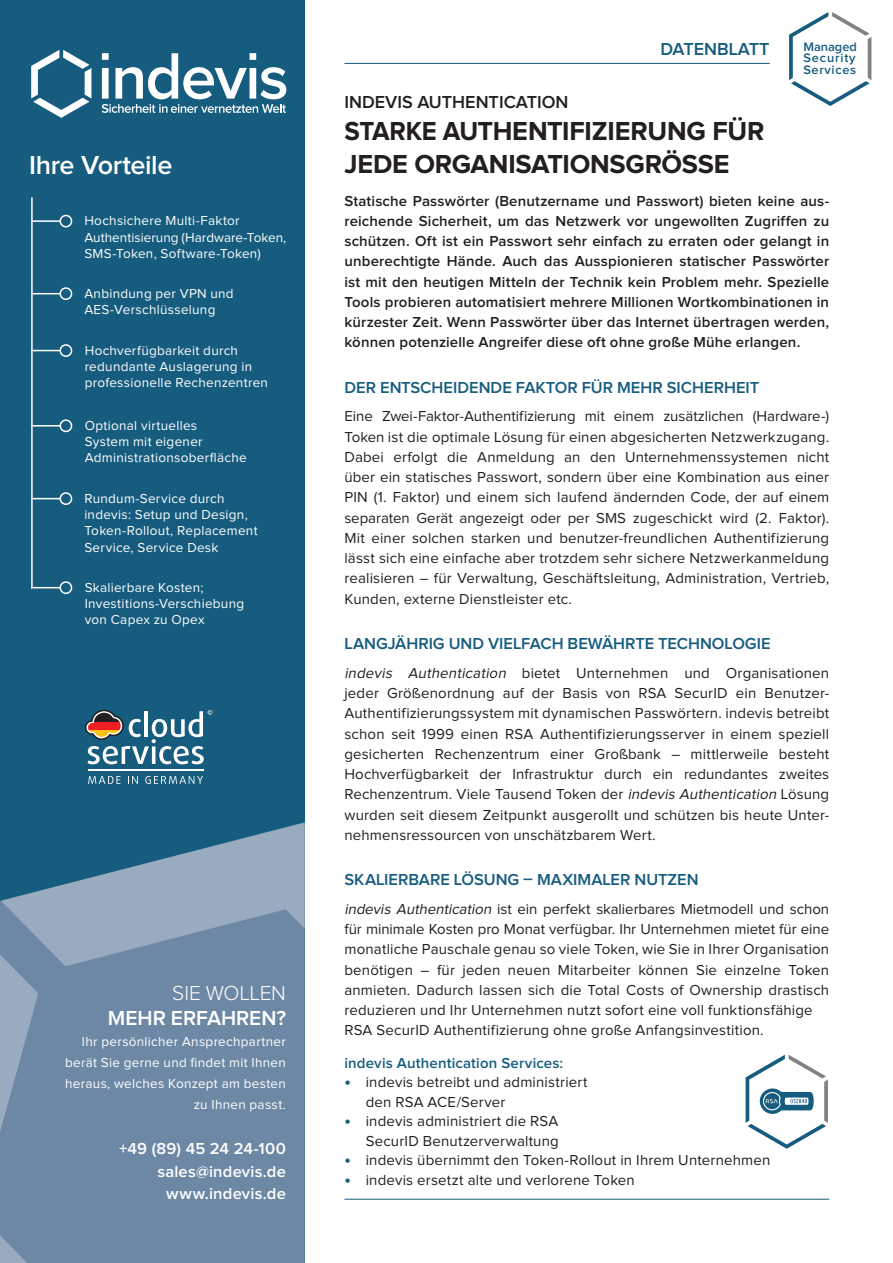
<style>
.page{position:relative;width:893px;height:1263px;background:#fff}
.page>*{position:absolute;margin:0;border:0;box-sizing:border-box;transform-origin:0 0}
._2{font:700 27px/32.4px "Proxima Nova";letter-spacing:-.01em;color:#231f20;scale:.95 1}
.t1{font:600 27px "Proxima Nova";letter-spacing:-.015em;color:#fff}
.t2{font:600 21px "Proxima Nova";color:#fff}
.t3{font:300 21px "Proxima Nova";letter-spacing:-.005em;color:#fff}
._1{font:600 18px "Proxima Nova";color:#231f20}
.t4{font:600 18px "Proxima Nova";color:#165c7e}
.Sub_blau{font:600 16.5px "Proxima Nova";color:#165c7e}
.t5{font:600 16.5px/22.5px "Proxima Nova";letter-spacing:.015em;color:#fff;text-align:right}
.Fließtext{font:15px/20.2px "Proxima Nova";letter-spacing:.01em;color:#231f20;text-align:justify}
._3{font:600 15px/20.2px "Proxima Nova";letter-spacing:.01em;color:#231f20;text-align:justify}
.Fließtext-2{font:600 15px "Proxima Nova";letter-spacing:.01em;color:#165c7e}
.t6{font:13.5px/16.2px "Proxima Nova";letter-spacing:.02em;color:#fff}
.t7{font:600 12.75px/11.2px "Proxima Nova";letter-spacing:.055em;color:#165c7e;text-align:justify}
.s1{font-style:italic}
.s2{font-weight:700;font-size:18px;color:#165c7e}
</style>
<div class="page">
<div style="left:0;top:0;width:305px;height:1263px;background:#165c7e"></div>
<svg style="left:0;top:822px;width:305px;height:441px;background:#6d8aa6"></svg>
<hr style="left:344px;top:1199px;width:485px;height:1px;background:#165c7e">
<svg style="left:31px;top:50px;width:60px;height:68px"></svg>
<svg style="left:102px;top:53px;width:184px;height:60px"></svg>
<hr style="left:344px;top:63px;width:426px;height:1px;background:#165c7e">
<svg style="left:789px;top:12px;width:82px;height:94px"></svg>
<hr style="left:31px;top:220px;width:30px;height:2px;background:#fff">
<div style="left:60px;top:215px;width:12px;height:12px;border:2px solid #fff;border-radius:50%"></div>
<hr style="left:31px;top:293px;width:30px;height:1px;background:#fff">
<div style="left:60px;top:287px;width:12px;height:13px;border:2px solid #fff;border-radius:50%"></div>
<hr style="left:31px;top:197px;width:2px;height:391px;background:#fff">
<hr style="left:31px;top:350px;width:30px;height:1px;background:#fff">
<div style="left:60px;top:344px;width:12px;height:13px;border:2px solid #fff;border-radius:50%"></div>
<hr style="left:31px;top:425px;width:30px;height:1px;background:#fff">
<div style="left:60px;top:419px;width:12px;height:13px;border:2px solid #fff;border-radius:50%"></div>
<hr style="left:31px;top:587px;width:30px;height:1px;background:#fff">
<div style="left:60px;top:581px;width:12px;height:13px;border:2px solid #fff;border-radius:50%"></div>
<hr style="left:31px;top:498px;width:30px;height:1px;background:#fff">
<div style="left:60px;top:492px;width:12px;height:13px;border:2px solid #fff;border-radius:50%"></div>
<svg style="left:88px;top:776px;width:33px;height:8px"></svg>
<svg style="left:128px;top:776px;width:10px;height:8px"></svg>
<svg style="left:145px;top:776px;width:58px;height:8px"></svg>
<hr style="left:88px;top:770px;width:115px;height:1px;background:#fff">
<svg style="left:85px;top:710px;width:127px;height:54px"></svg>
<svg style="left:746px;top:1055px;width:82px;height:94px"></svg>
<p class="t1" style="left:29px;top:153px;width:145px">Ihre Vorteile</p>
<p class="t6" style="left:84px;top:213px;width:203px">Hochsichere Multi-Faktor<br>Authentisierung (Hardware-Token,<br>SMS-Token, Software-Token)</p>
<p class="t6" style="left:84px;top:286px;width:151px">Anbindung per VPN und<br>AES-Verschlüsselung</p>
<p class="t6" style="left:85px;top:343px;width:185px">Hochverfügbarkeit durch redundante Auslagerung in professionelle Rechenzentren</p>
<p class="t6" style="left:85px;top:418px;width:164px">Optional virtuelles<br>System mit eigener<br>Administrationsoberfläche</p>
<p class="t6" style="left:84px;top:491px;width:175px">Rundum-Service durch indevis: Setup und Design,<br>Token-Rollout, Replacement<br>Service, Service Desk</p>
<p class="t6" style="left:85px;top:580px;width:161px">Skalierbare Kosten;<br>Investitions-Verschiebung von Capex zu Opex</p>
<h2 class="t3" style="left:172px;top:983px;width:115px">SIE WOLLEN</h2>
<h2 class="t2" style="left:108px;top:1008px;width:180px">MEHR ERFAHREN?</h2>
<p class="t6" style="left:65px;top:1032px;width:222px;line-height:21px;text-align:right">Ihr persönlicher Ansprechpartner berät Sie gerne und findet mit Ihnen heraus, welches Konzept am besten zu Ihnen passt.</p>
<p class="t5" style="left:119px;top:1138px;width:168px">+49 (89) 45 24 24-100 sales@indevis.de www.indevis.de</p>
<p class="t4" style="left:660px;top:41px;width:111px">DATENBLATT</p>
<p class="t7" style="left:803px;top:42px;width:55px">Managed Security Services</p>
<p class="_1" style="left:344px;top:94px;width:226px">INDEVIS AUTHENTICATION</p>
<p class="_2" style="left:344px;top:116px;width:444px">STARKE AUTHENTIFIZIERUNG FÜR<br>JEDE ORGANISATIONSGRÖSSE</p>
<p class="_3" style="left:344px;top:191px;width:486px">Statische Passwörter (Benutzername und Passwort) bieten keine aus&shy;reichende Sicherheit, um das Netzwerk vor ungewollten Zugriffen zu schützen. Oft ist ein Passwort sehr einfach zu erraten oder gelangt in unberechtigte Hände. Auch das Ausspionieren statischer Passwörter ist mit den heutigen Mitteln der Technik kein Problem mehr. Spezielle Tools probieren automatisiert mehrere Millionen Wortkombinationen in kürzester Zeit. Wenn Passwörter über das Internet übertragen werden, können potenzielle Angreifer diese oft ohne große Mühe erlangen.</p>
<p class="Sub_blau" style="left:344px;top:380px;width:416px">DER ENTSCHEIDENDE FAKTOR FÜR MEHR SICHERHEIT</p>
<p class="Fließtext" style="left:344px;top:407px;width:486px">Eine Zwei-Faktor-Authentifizierung mit einem zusätzlichen (Hardware-)<br>Token ist die optimale Lösung für einen abgesicherten Netzwerkzugang.<br>Dabei erfolgt die Anmeldung an den Unternehmenssystemen nicht über ein statisches Passwort, sondern über eine Kombination aus einer PIN (1. Faktor) und einem sich laufend ändernden Code, der auf einem separaten Gerät angezeigt oder per SMS zugeschickt wird (2. Faktor).<br>Mit einer solchen starken und benutzer-freundlichen Authentifizierung lässt sich eine einfache aber trotzdem sehr sichere Netzwerkanmeldung realisieren – für Verwaltung, Geschäftsleitung, Administration, Vertrieb, Kunden, externe Dienstleister etc.</p>
<p class="Sub_blau" style="left:344px;top:636px;width:428px">LANGJÄHRIG UND VIELFACH BEWÄHRTE TECHNOLOGIE</p>
<p class="Fließtext" style="left:344px;top:663px;width:486px"><span class="s1">indevis Authentication</span> bietet Unternehmen und Organisationen jeder Größenordnung auf der Basis von RSA SecurID ein Benutzer-Authentifizierungssystem mit dynamischen Passwörtern. indevis betreibt schon seit 1999 einen RSA Authentifizierungsserver in einem speziell gesicherten Rechenzentrum einer Großbank – mittlerweile besteht Hochverfügbarkeit der Infrastruktur durch ein redundantes zweites Rechenzentrum. Viele Tausend Token der <span class="s1">indevis Authentication</span> Lösung wurden seit diesem Zeitpunkt ausgerollt und schützen bis heute Unter&shy;nehmensressourcen von unschätzbarem Wert.</p>
<p class="Sub_blau" style="left:344px;top:872px;width:356px">SKALIERBARE LÖSUNG – MAXIMALER NUTZEN</p>
<p class="Fließtext" style="left:344px;top:899px;width:486px"><span class="s1">indevis Authentication</span> ist ein perfekt skalierbares Mietmodell und schon für minimale Kosten pro Monat verfügbar. Ihr Unternehmen mietet für eine monatliche Pauschale genau so viele Token, wie Sie in Ihrer Organisation benötigen – für jeden neuen Mitarbeiter können Sie einzelne Token anmieten. Dadurch lassen sich die Total Costs of Ownership drastisch reduzieren und Ihr Unternehmen nutzt sofort eine voll funktionsfähige</p>
<p class="Fließtext" style="left:344px;top:1021px;width:421px">RSA SecurID Authentifizierung ohne große Anfangsinvestition.</p>
<p class="Fließtext-2" style="left:344px;top:1056px;width:220px">indevis Authentication Services:</p>
<p class="Fließtext" style="left:366px;top:1073px;width:223px;line-height:19.5px;text-indent:-21px"><span class="s2">•</span> indevis betreibt und administriert den RSA ACE/Server</p>
<p class="Fließtext" style="left:344px;top:1112px;width:216px;line-height:19.5px;text-align:right"><span class="s2">•</span> indevis administriert die RSA<br>SecurID Benutzerverwaltung</p>
<p class="Fließtext" style="left:344px;top:1151px;width:427px"><span class="s2">•</span> indevis übernimmt den Token-Rollout in Ihrem Unternehmen</p>
<p class="Fließtext" style="left:344px;top:1170px;width:292px"><span class="s2">•</span> indevis ersetzt alte und verlorene Token</p>
</div>
